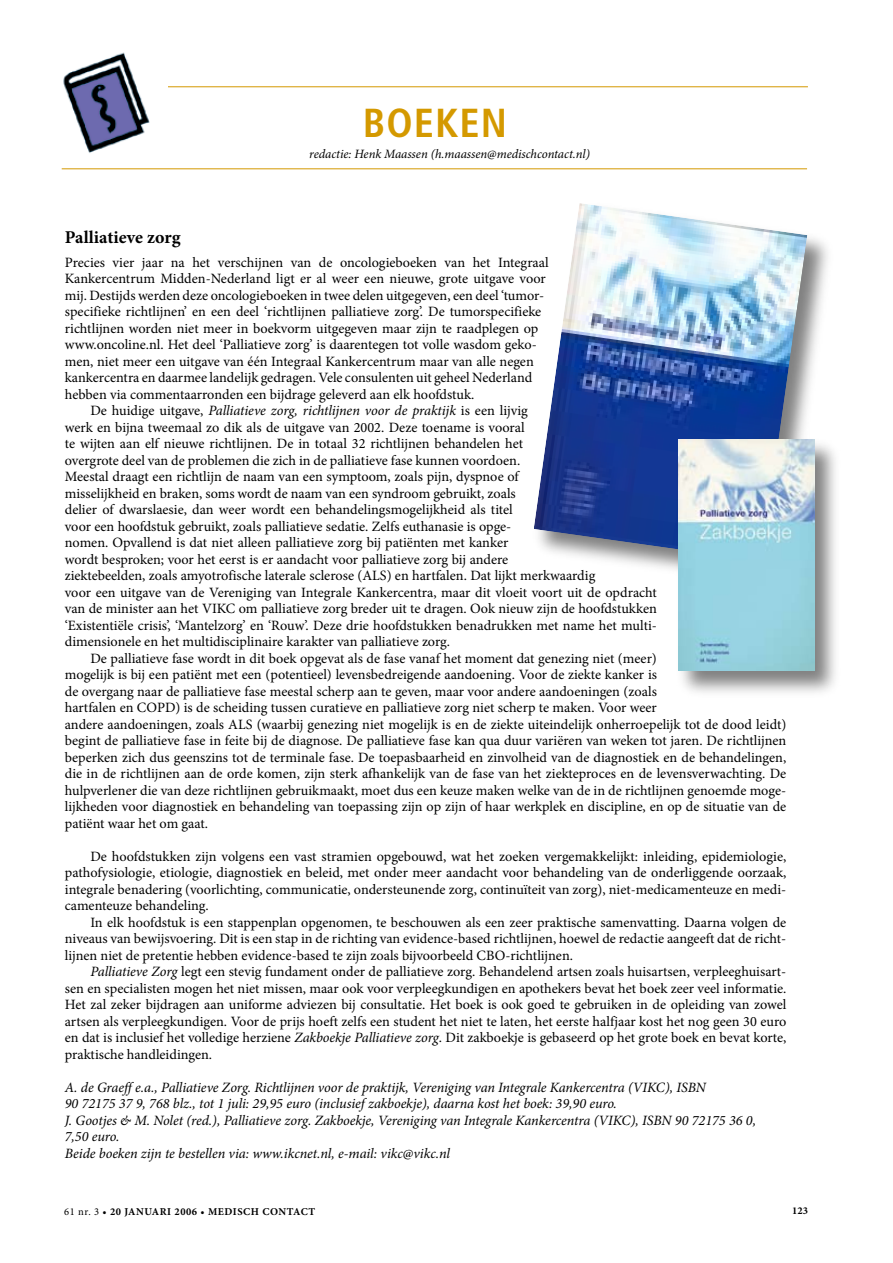
<style>
.page{position:relative;width:893px;height:1263px;background:#fff}
.page>*{position:absolute;margin:0;border:0;box-sizing:border-box;transform-origin:0 0}
.t1{font:700 condensed 40.5px "Frutiger";letter-spacing:.025em;color:#d49900}
.t2{font:700 18px "Minion Pro";color:#000}
.t3{font:14.25px/16.5px "Minion Pro";color:#000}
.t4{font:italic 14.25px/16.5px "Minion Pro";letter-spacing:-.005em;color:#000}
.t5{font:italic 12.75px "Minion Pro";letter-spacing:-.005em;color:#000}
.t6{font:700 10.5px "Minion Pro";letter-spacing:.05em;color:#000}
.s1{font-style:italic}
.s2{font-weight:400}
</style>
<div class="page">
<hr style="left:61px;top:86px;width:747px;height:1px;background:#d49900">
<hr style="left:62px;top:168px;width:745px;height:1px;background:#d49900">
<img style="left:61px;top:52px;width:107px;height:101px">
<div style="left:532px;top:201px;width:302px;height:387px;background:#000;opacity:.5"></div>
<img style="left:534px;top:203px;width:273px;height:358px">
<div style="left:677px;top:438px;width:164px;height:259px;background:#000;opacity:.5"></div>
<img style="left:678px;top:440px;width:136px;height:231px">
<h1 class="t1" style="left:363px;top:99px;width:146px">BOEKEN</h1>
<p class="t5" style="left:309px;top:145px;width:282px">redactie: Henk Maassen (h.maassen@medischcontact.nl)</p>
<p class="t2" style="left:65px;top:225px;width:117px">Palliatieve zorg</p>
<p class="t3" style="left:65px;top:254px;width:485px">Precies vier jaar na het verschijnen van de oncologieboeken van het Integraal Kankercentrum Midden-Nederland ligt er al weer een nieuwe, grote uitgave voor mij. Destijds werden deze oncologieboeken in twee delen uitgegeven, een deel ‘tumor&shy;specifieke richtlijnen’ en een deel ‘richtlijnen palliatieve zorg’. De tumorspecifieke richtlijnen worden niet meer in boekvorm uitgegeven maar zijn te raadplegen op www.oncoline.nl. Het deel ‘Palliatieve zorg’ is daarentegen tot volle wasdom geko&shy;men, niet meer een uitgave van één Integraal Kankercentrum maar van alle negen kankercentra en daarmee landelijk gedragen. Vele consulenten uit geheel Nederland hebben via commentaarronden een bijdrage geleverd aan elk hoofdstuk.</p>
<p class="t3" style="left:65px;top:402px;width:594px;text-indent:26px">De huidige uitgave, <span class="s1">Palliatieve zorg, richtlijnen voor de praktijk</span> is een lijvig<br>werk en bijna tweemaal zo dik als de uitgave van 2002. Deze toename is vooral<br>te wijten aan elf nieuwe richtlijnen. De in totaal 32 richtlijnen behandelen het<br>overgrote deel van de problemen die zich in de palliatieve fase kunnen voordoen.<br>Meestal draagt een richtlijn de naam van een symptoom, zoals pijn, dyspnoe of<br>misselijkheid en braken, soms wordt de naam van een syndroom gebruikt, zoals<br>delier of dwarslaesie, dan weer wordt een behandelingsmogelijkheid als titel<br>voor een hoofdstuk gebruikt, zoals palliatieve sedatie. Zelfs euthanasie is opge-<br>nomen. Opvallend is dat niet alleen palliatieve zorg bij patiënten met kanker<br>wordt besproken; voor het eerst is er aandacht voor palliatieve zorg bij andere<br>ziektebeelden, zoals amyotrofische laterale sclerose (ALS) en hartfalen. Dat lijkt merkwaardig<br>voor een uitgave van de Vereniging van Integrale Kankercentra, maar dit vloeit voort uit de opdracht van de minister aan het VIKC om palliatieve zorg breder uit te dragen. Ook nieuw zijn de hoofdstukken ‘Existentiële crisis’, ‘Mantelzorg’ en ‘Rouw’. Deze drie hoofdstukken benadrukken met name het multi&shy;dimensionele en het multidisciplinaire karakter van palliatieve zorg.</p>
<p class="t3" style="left:65px;top:650px;width:723px;text-indent:26px">De palliatieve fase wordt in dit boek opgevat als de fase vanaf het moment dat genezing niet (meer)<br>mogelijk is bij een patiënt met een (potentieel) levensbedreigende aandoening. Voor de ziekte kanker is<br>de overgang naar de palliatieve fase meestal scherp aan te geven, maar voor andere aandoeningen (zoals<br>hartfalen en COPD) is de scheiding tussen curatieve en palliatieve zorg niet scherp te maken. Voor weer<br>andere aandoeningen, zoals ALS (waarbij genezing niet mogelijk is en de ziekte uiteindelijk onherroepelijk tot de dood leidt) begint de palliatieve fase in feite bij de diagnose. De palliatieve fase kan qua duur variëren van weken tot jaren. De richtlijnen beperken zich dus geenszins tot de terminale fase. De toepasbaarheid en zinvolheid van de diagnostiek en de behandelingen, die in de richtlijnen aan de orde komen, zijn sterk afhankelijk van de fase van het ziekteproces en de levensverwachting. De hulp-verlener die van deze richtlijnen gebruikmaakt, moet dus een keuze maken welke van de in de richtlijnen genoemde moge&shy;lijkheden voor diagnostiek en behandeling van toepassing zijn op zijn of haar werkplek en discipline, en op de situatie van de patiënt waar het om gaat.</p>
<p class="t3" style="left:65px;top:848px;width:723px;text-align:justify;text-indent:26px">De hoofdstukken zijn volgens een vast stramien opgebouwd, wat het zoeken vergemakkelijkt: inleiding, epidemiologie, pathofysiologie, etiologie, diagnostiek en beleid, met onder meer aandacht voor behandeling van de onderliggende oorzaak, integrale benadering (voorlichting, communicatie, ondersteunende zorg, continuïteit van zorg), niet-medicamenteuze en medi&shy;camenteuze behandeling.</p>
<p class="t3" style="left:65px;top:914px;width:723px;text-align:justify;text-indent:26px">In elk hoofdstuk is een stappenplan opgenomen, te beschouwen als een zeer praktische samenvatting. Daarna volgen de niveaus van bewijsvoering. Dit is een stap in de richting van evidence-based richtlijnen, hoewel de redactie aangeeft dat de richt&shy;lijnen niet de pretentie hebben evidence-based te zijn zoals bijvoorbeeld CBO-richtlijnen.</p>
<p class="t3" style="left:65px;top:963px;width:723px;text-align:justify;text-indent:26px"><span class="s1">Palliatieve Zorg</span> legt een stevig fundament onder de palliatieve zorg. Behandelend artsen zoals huisartsen, verpleeghuisart&shy;sen en specialisten mogen het niet missen, maar ook voor verpleegkundigen en apothekers bevat het boek zeer veel informatie.<br>Het zal zeker bijdragen aan uniforme adviezen bij consultatie. Het boek is ook goed te gebruiken in de opleiding van zowel artsen als verpleegkundigen. Voor de prijs hoeft zelfs een student het niet te laten, het eerste halfjaar kost het nog geen 30 euro en dat is inclusief het volledige herziene <span class="s1">Zakboekje Palliatieve zorg</span>. Dit zakboekje is gebaseerd op het grote boek en bevat korte, praktische handleidingen.</p>
<p class="t4" style="left:65px;top:1079px;width:693px">A. de Graeff e.a., Palliatieve Zorg. Richtlijnen voor de praktijk, Vereniging van Integrale Kankercentra (VIKC), ISBN<br>90 72175 37 9, 768 blz., tot 1 juli: 29,95 euro (inclusief zakboekje), daarna kost het boek: 39,90 euro.<br>J. Gootjes &amp; M. Nolet (red.), Palliatieve zorg. Zakboekje, Vereniging van Integrale Kankercentra (VIKC), ISBN 90 72175 36 0, 7,50 euro.<br>Beide boeken zijn te bestellen via: www.ikcnet.nl, e-mail: vikc@vikc.nl</p>
<p class="t6" style="left:64px;top:1204px;width:252px"><span class="s2">61 nr. 3</span> • 20 JANUARI 2006 • MEDISCH CONTACT</p>
<p class="t6" style="left:792px;top:1203px;width:17px">123</p>
</div>
